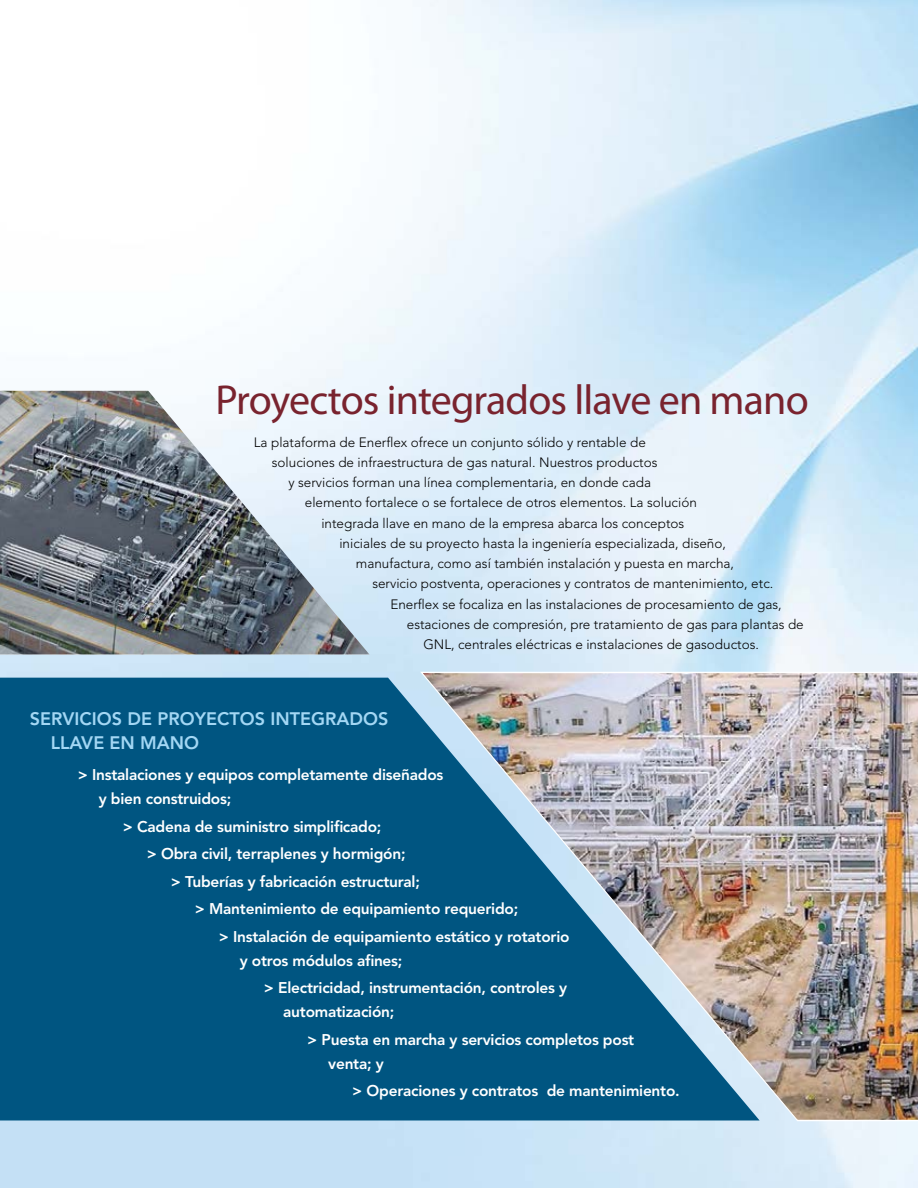
<style>
.page{position:relative;width:918px;height:1188px;background:#fff}
.page>*{position:absolute;margin:0;border:0;box-sizing:border-box;transform-origin:0 0}
.Head_1{font:42px "Myriad Pro";letter-spacing:-.02em;color:#79232e}
.Product_and_Offering{font:800 18px/24px "Avenir";color:#a3d7f4}
.Product_and_offering{font:800 15.45px/24px "Avenir";letter-spacing:-.015em;color:#fff}
.body_text{font:300 13.5px "Avenir";color:#000}
</style>
<div class="page">
<img style="left:0;top:0;width:918px;height:1188px">
<div style="left:0;top:678px;width:419px;height:443px;background:#005581"></div>
<img style="left:0;top:391px;width:370px;height:263px">
<img style="left:419px;top:671px;width:499px;height:451px">
<p class="Head_1" style="left:215px;top:374px;width:595px">Proyectos integrados llave en mano</p>
<p class="body_text" style="left:254px;top:434px;width:394px">La plataforma de Enerflex ofrece un conjunto sólido y rentable de</p>
<p class="body_text" style="left:272px;top:454px;width:387px">soluciones de infraestructura de gas natural. Nuestros productos</p>
<p class="body_text" style="left:288px;top:475px;width:364px">y servicios forman una línea complementaria, en donde cada</p>
<p class="body_text" style="left:305px;top:495px;width:394px">elemento fortalece o se fortalece de otros elementos. La solución</p>
<p class="body_text" style="left:321px;top:515px;width:364px">integrada llave en mano de la empresa abarca los conceptos</p>
<p class="body_text" style="left:339px;top:535px;width:388px">iniciales de su proyecto hasta la ingeniería especializada, diseño,</p>
<p class="body_text" style="left:356px;top:556px;width:380px">manufactura, como así también instalación y puesta en marcha,</p>
<p class="body_text" style="left:372px;top:576px;width:402px">servicio postventa, operaciones y contratos de mantenimiento, etc.</p>
<p class="body_text" style="left:390px;top:596px;width:393px">Enerflex se focaliza en las instalaciones de procesamiento de gas,</p>
<p class="body_text" style="left:407px;top:616px;width:398px">estaciones de compresión, pre tratamiento de gas para plantas de</p>
<p class="body_text" style="left:423px;top:637px;width:337px">GNL, centrales eléctricas e instalaciones de gasoductos.</p>
<p class="Product_and_Offering" style="left:51px;top:707px;width:339px;text-indent:-21px">SERVICIOS DE PROYECTOS INTEGRADOS<br>LLAVE EN MANO</p>
<p class="Product_and_offering" style="left:99px;top:763px;width:346px;text-indent:-21px">&gt; Instalaciones y equipos completamente diseñados y bien construidos;</p>
<p class="Product_and_offering" style="left:123px;top:814px;width:260px">&gt; Cadena de suministro simplificado;</p>
<p class="Product_and_offering" style="left:147px;top:842px;width:260px">&gt; Obra civil, terraplenes y hormigón;</p>
<p class="Product_and_offering" style="left:171px;top:869px;width:251px">&gt; Tuberías y fabricación estructural;</p>
<p class="Product_and_offering" style="left:195px;top:897px;width:325px">&gt; Mantenimiento de equipamiento requerido;</p>
<p class="Product_and_offering" style="left:240px;top:924px;width:331px;text-indent:-21px">&gt; Instalación de equipamiento estático y rotatorio y otros módulos afines;</p>
<p class="Product_and_offering" style="left:283px;top:976px;width:285px;text-indent:-20px">&gt; Electricidad, instrumentación, controles y automatización;</p>
<p class="Product_and_offering" style="left:328px;top:1027px;width:308px;text-indent:-21px">&gt; Puesta en marcha y servicios completos post venta; y</p>
<p class="Product_and_offering" style="left:352px;top:1079px;width:329px">&gt; Operaciones y contratos de mantenimiento.</p>
</div>
